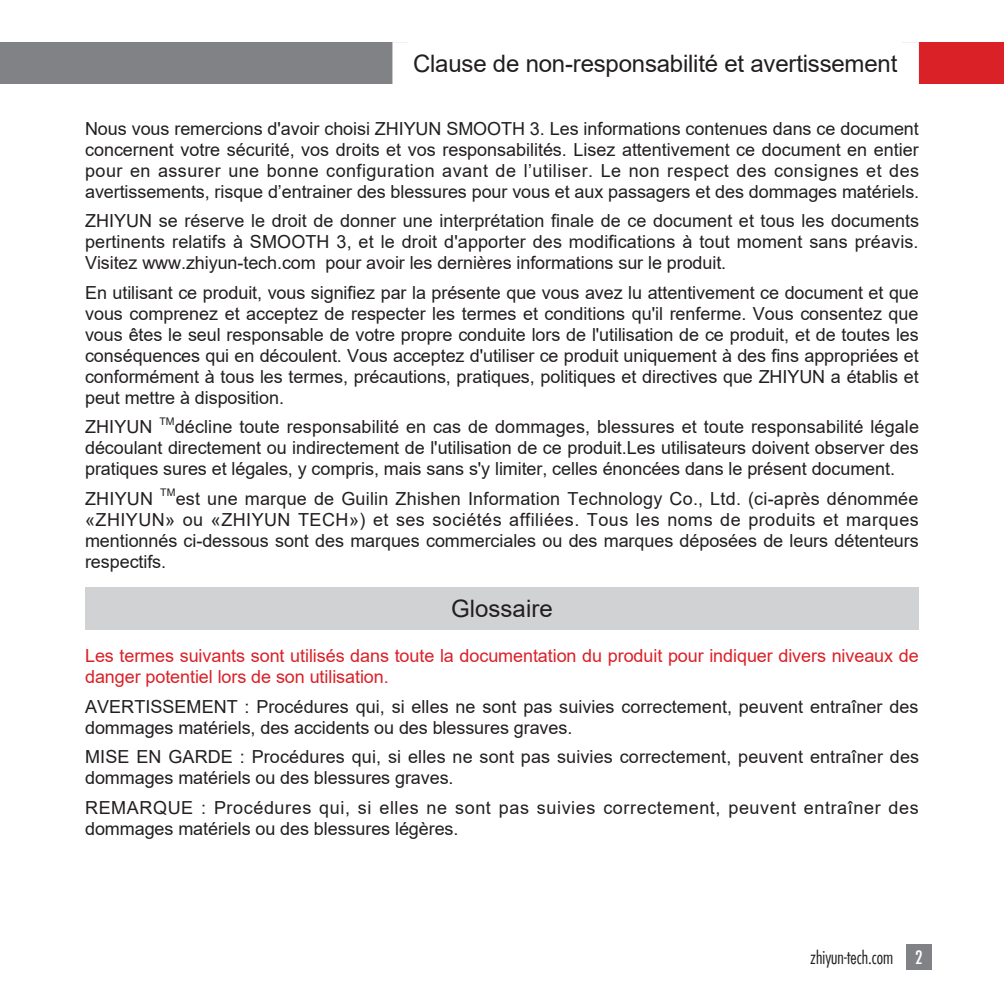
<style>
.page{position:relative;width:1004px;height:1004px;background:#fff}
.page>*{position:absolute;margin:0;border:0;box-sizing:border-box;transform-origin:0 0}
.页码标题{font:24px "Arial";letter-spacing:-.01em;color:#231f20}
.标题1{font:24px "Arial";color:#231f20}
.段落前1毫米{font:18px/21px "Arial";letter-spacing:-.005em;color:#231f20;text-align:justify}
.段落前1毫米-2{font:18px/21px "Arial";letter-spacing:-.005em;color:#da2128}
.段落前1毫米-3{font:18px/21px "Arial";letter-spacing:.035em;color:#231f20}
.t1{font:300 condensed 18px "Futura LT";color:#231f20}
.段落前1毫米-4{font:10.5px "Arial";color:#231f20}
.s1{font-weight:400;color:#fff}
</style>
<div class="page">
<div style="left:918px;top:43px;width:85px;height:41px;background:#da2128"></div>
<div style="left:906px;top:944px;width:25px;height:25px;background:#808285"></div>
<div style="left:0;top:43px;width:918px;height:41px;background:#808285"></div>
<svg style="left:392px;top:42px;width:526px;height:42px"></svg>
<div style="left:409px;top:42px;width:492px;height:43px;background:#fff"></div>
<div style="left:85px;top:587px;width:833px;height:43px;background:#d1d2d4"></div>
<p class="页码标题" style="left:413px;top:47px;width:486px">Clause de non-responsabilité et avertissement</p>
<p class="段落前1毫米" style="left:85px;top:118px;width:835px">Nous vous remercions d'avoir choisi ZHIYUN SMOOTH 3. Les informations contenues dans ce document concernent votre sécurité, vos droits et vos responsabilités. Lisez attentivement ce document en entier pour en assurer une bonne configuration avant de l’utiliser. Le non respect des consignes et des avertissements, risque d’entrainer des blessures pour vous et aux passagers et des dommages matériels.</p>
<p class="段落前1毫米" style="left:85px;top:210px;width:835px">ZHIYUN se réserve le droit de donner une interprétation finale de ce document et tous les documents pertinents relatifs à SMOOTH 3, et le droit d'apporter des modifications à tout moment sans préavis.<br>Visitez www.zhiyun-tech.com pour avoir les dernières informations sur le produit.</p>
<p class="段落前1毫米" style="left:85px;top:282px;width:835px">En utilisant ce produit, vous signifiez par la présente que vous avez lu attentivement ce document et que vous comprenez et acceptez de respecter les termes et conditions qu'il renferme. Vous consentez que vous êtes le seul responsable de votre propre conduite lors de l'utilisation de ce produit, et de toutes les conséquences qui en découlent. Vous acceptez d'utiliser ce produit uniquement à des fins appropriées et conformément à tous les termes, précautions, pratiques, politiques et directives que ZHIYUN a établis et peut mettre à disposition.</p>
<p class="段落前1毫米" style="left:85px;top:416px;width:69px">ZHIYUN</p>
<p class="段落前1毫米-4" style="left:159px;top:413px;width:17px">TM</p>
<p class="段落前1毫米" style="left:85px;top:416px;width:835px;text-indent:90px">décline toute responsabilité en cas de dommages, blessures et toute responsabilité légale découlant directement ou indirectement de l'utilisation de ce produit.Les utilisateurs doivent observer des pratiques sures et légales, y compris, mais sans s'y limiter, celles énoncées dans le présent document.</p>
<p class="段落前1毫米" style="left:85px;top:488px;width:70px">ZHIYUN</p>
<p class="段落前1毫米-4" style="left:160px;top:485px;width:17px">TM</p>
<p class="段落前1毫米" style="left:85px;top:488px;width:835px;text-indent:91px">est une marque de Guilin Zhishen Information Technology Co., Ltd. (ci-après dénommée «ZHIYUN» ou «ZHIYUN TECH») et ses sociétés affiliées. Tous les noms de produits et marques mentionnés ci-dessous sont des marques commerciales ou des marques déposées de leurs détenteurs respectifs.</p>
<p class="标题1" style="left:451px;top:592px;width:103px">Glossaire</p>
<p class="段落前1毫米-2" style="left:85px;top:645px;width:835px">Les termes suivants sont utilisés dans toute la documentation du produit pour indiquer divers niveaux de danger potentiel lors de son utilisation.</p>
<p class="段落前1毫米" style="left:85px;top:696px;width:834px">AVERTISSEMENT : Procédures qui, si elles ne sont pas suivies correctement, peuvent entraîner des dommages matériels, des accidents ou des blessures graves.</p>
<p class="段落前1毫米" style="left:85px;top:746px;width:835px">MISE EN GARDE : Procédures qui, si elles ne sont pas suivies correctement, peuvent entraîner des dommages matériels ou des blessures graves.</p>
<p class="段落前1毫米-3" style="left:85px;top:797px;width:835px">REMARQUE : Procédures qui, si elles ne sont pas suivies correctement, peuvent entraîner des dommages matériels ou des blessures légères.</p>
<p class="t1" style="left:810px;top:946px;width:114px">zhiyun-tech.com <span class="s1">2</span></p>
</div>
